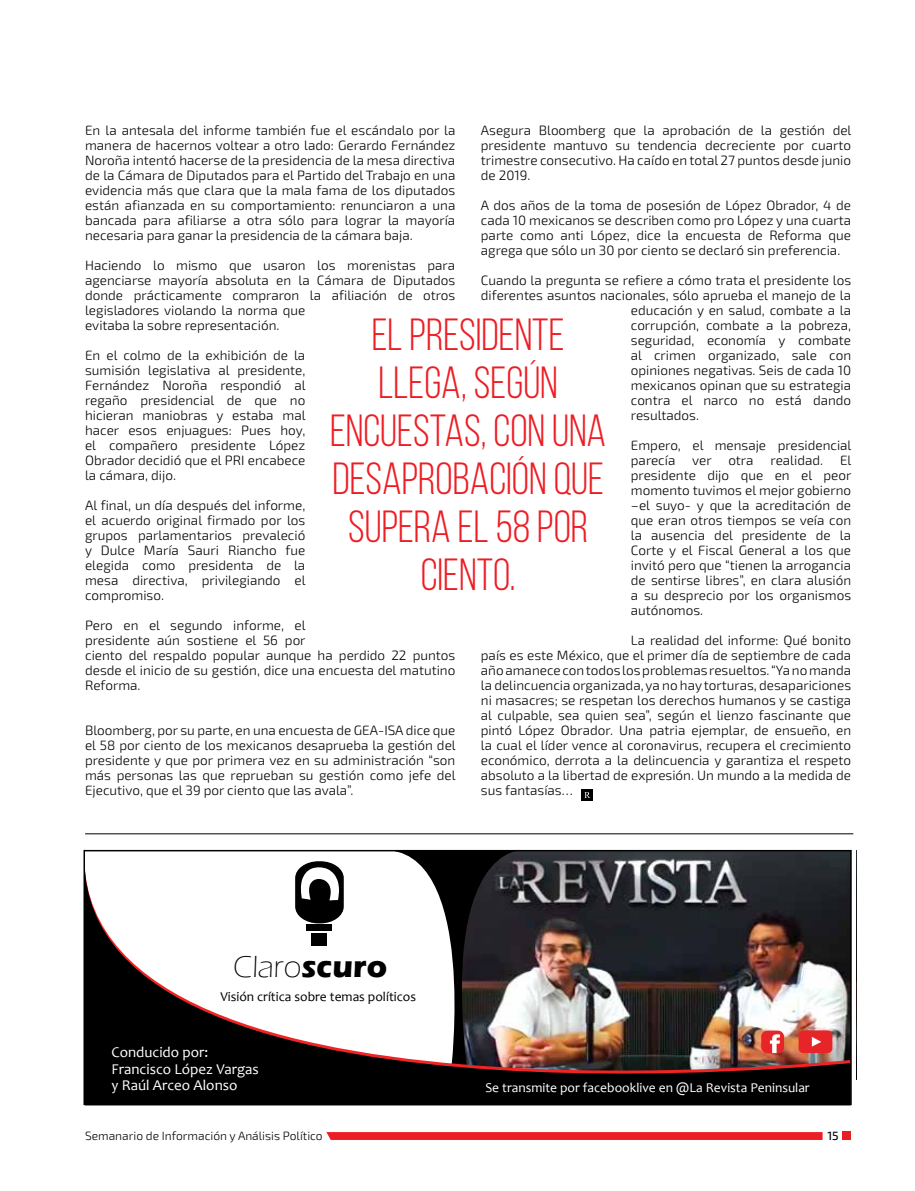
<style>
.page{position:relative;width:915px;height:1191px;background:#fff}
.page>*{position:absolute;margin:0;border:0;box-sizing:border-box;transform-origin:0 0}
.t1{font:700 54.9px "Eras ITC";color:#fff}
.t2{font:45px/48px "Bebas Neue";color:#ed1d24;text-align:center}
.t3{font:300 31.35px "Eras ITC";color:#000}
.t4{font:15px/16.5px "Candara";color:#fff}
.t5{font:300 13.5px/15px "Exo 2";color:#000;text-align:justify}
.t6{font:13.5px "Candara";color:#fff}
.t7{font:13.5px "Candara";color:#000}
.t8{font:300 12px "Exo 2";color:#000}
.t9{font:500 12px "Exo 2";color:#000}
.s1{font-weight:700}
</style>
<div class="page">
<img style="left:83px;top:853px;width:767px;height:253px">
<div style="left:761px;top:1030px;width:22px;height:23px;background:#e72428;border-radius:6px"></div>
<svg style="left:769px;top:1034px;width:10px;height:19px"></svg>
<div style="left:798px;top:1030px;width:34px;height:23px;background:#e72428;border-radius:5px"></div>
<svg style="left:811px;top:1037px;width:10px;height:9px"></svg>
<svg style="left:295px;top:861px;width:48px;height:62px;background:#1c1c1c"></svg>
<div style="left:307px;top:925px;width:25px;height:6px;background:#000"></div>
<div style="left:312px;top:933px;width:15px;height:13px;background:#000"></div>
<svg style="left:851px;top:849px;width:1px;height:237px"></svg>
<div style="left:83px;top:850px;width:768px;height:255px;border:2px solid #000"></div>
<div style="left:842px;top:1131px;width:8px;height:9px;background:#ed1d24"></div>
<svg style="left:326px;top:1132px;width:496px;height:8px;background:#ed2128"></svg>
<div style="left:581px;top:789px;width:11px;height:12px;background:#000"></div>
<svg style="left:584px;top:792px;width:6px;height:6px"></svg>
<hr style="left:85px;top:833px;width:768px;height:1px;background:#000">
<p class="t5" style="left:480px;top:123px;width:372px">Asegura Bloomberg que la aprobación de la gestión del presidente mantuvo su tendencia decreciente por cuarto trimestre consecutivo. Ha caído en total 27 puntos desde junio de 2019.</p>
<p class="t5" style="left:480px;top:198px;width:371px">A dos años de la toma de posesión de López Obrador, 4 de cada 10 mexicanos se describen como pro López y una cuarta parte como anti López, dice la encuesta de Reforma que agrega que sólo un 30 por ciento se declaró sin preferencia.</p>
<p class="t5" style="left:480px;top:273px;width:371px">Cuando la pregunta se refiere a cómo trata el presidente los</p>
<p class="t5" style="left:480px;top:288px;width:371px">diferentes asuntos nacionales, sólo aprueba el manejo de la</p>
<p class="t5" style="left:630px;top:303px;width:222px">educación y en salud, combate a la</p>
<p class="t5" style="left:630px;top:318px;width:222px">corrupción, combate a la pobreza,</p>
<p class="t5" style="left:630px;top:333px;width:222px">seguridad, economía y combate</p>
<p class="t5" style="left:630px;top:348px;width:222px">al crimen organizado, sale con</p>
<p class="t5" style="left:630px;top:363px;width:222px">opiniones negativas. Seis de cada 10</p>
<p class="t5" style="left:630px;top:378px;width:222px">mexicanos opinan que su estrategia</p>
<p class="t5" style="left:630px;top:393px;width:222px">contra el narco no está dando</p>
<p class="t5" style="left:630px;top:408px;width:70px">resultados.</p>
<p class="t5" style="left:630px;top:438px;width:222px">Empero, el mensaje presidencial parecía ver otra</p>
<p class="t5" style="left:85px;top:123px;width:371px">En la antesala del informe también fue el escándalo por la manera de hacernos voltear a otro lado: Gerardo Fernández Noroña intentó hacerse de la presidencia de la mesa directiva de la Cámara de Diputados para el Partido del Trabajo en una evidencia más que clara que la mala fama de los diputados están afianzada en su comportamiento: renunciaron a una bancada para afiliarse a otra sólo para lograr la mayoría necesaria para ganar la presidencia de la cámara baja.</p>
<p class="t5" style="left:85px;top:258px;width:371px;text-align:left">Haciendo lo mismo que usaron los morenistas para agenciarse mayoría absoluta en la Cámara de Diputados donde prácticamente compraron la afiliación de otros legisladores violando la norma que<br>evitaba la sobre representación.</p>
<p class="t5" style="left:85px;top:348px;width:222px">En el colmo de la exhibición de la sumisión legislativa al presidente, Fernández Noroña respondió al regaño presidencial de que no hicieran maniobras y estaba mal hacer esos enjuagues: Pues hoy, el compañero presidente López Obrador decidió que el PRI encabece la cámara, dijo.</p>
<p class="t5" style="left:85px;top:498px;width:222px">Al final, un día después del informe, el acuerdo original firmado por los grupos parlamentarios prevaleció y Dulce María Sauri Riancho fue elegida como presidenta de la mesa directiva, privilegiando el compromiso.</p>
<p class="t5" style="left:85px;top:618px;width:371px;text-align:left">Pero en el segundo informe, el<br>presidente aún sostiene el 56 por<br>ciento del respaldo popular aunque ha perdido 22 puntos desde el inicio de su gestión, dice una encuesta del matutino Reforma.</p>
<p class="t5" style="left:85px;top:723px;width:372px">Bloomberg, por su parte, en una encuesta de GEA-ISA dice que el 58 por ciento de los mexicanos desaprueba la gestión del presidente y que por primera vez en su administración “son más personas las que reprueban su gestión como jefe del Ejecutivo, que el 39 por ciento que las avala”.</p>
<h2 class="t2" style="left:330px;top:310px;width:277px">EL PRESIDENTE<br>LLEGA, SEGÚN<br>ENCUESTAS, CON UNA<br>DESAPROBACIÓN QUE<br>SUPERA EL 58 POR<br>CIENTO.</h2>
<p class="t5" style="left:630px;top:453px;width:222px;text-indent:209px">El presidente dijo que en el peor momento tuvimos el mejor gobierno –el suyo- y que la acreditación de que eran otros tiempos se veía con la ausencia del presidente de la Corte y el Fiscal General a los que invitó pero que “tienen la arrogancia de sentirse libres”, en clara alusión a su desprecio por los organismos autónomos.</p>
<p class="t5" style="left:480px;top:633px;width:371px;text-indent:150px">La realidad del informe: Qué bonito país es este México, que el primer día de septiembre de cada año amanece con todos los problemas resueltos. “Ya no manda la delincuencia organizada, ya no hay torturas, desapariciones ni masacres; se respetan los derechos humanos y se castiga al culpable, sea quien sea”, según el lienzo fascinante que pintó López Obrador. Una patria ejemplar, de ensueño, en la cual el líder vence al coronavirus, recupera el crecimiento económico, derrota a la delincuencia y garantiza el respeto absoluto a la libertad de expresión. Un mundo a la medida de sus fantasías…</p>
<p class="t5" style="left:770px;top:453px;width:54px">realidad.</p>
<h1 class="t1" style="left:351px;top:865px;width:38px;rotate:90deg">C</h1>
<h3 class="t3" style="left:233px;top:949px;width:155px">Claro<span class="s1">scuro</span></h3>
<p class="t7" style="left:220px;top:988px;width:197px">Visión crítica sobre temas políticos</p>
<p class="t4" style="left:111px;top:1044px;width:149px">Conducido por:<br>Francisco López Vargas y Raúl Arceo Alonso</p>
<p class="t6" style="left:485px;top:1079px;width:326px">Se transmite por facebooklive en @La Revista Peninsular</p>
<p class="t8" style="left:85px;top:1128px;width:239px">Semanario de Información y Análisis Político</p>
<p class="t9" style="left:827px;top:1128px;width:13px">15</p>
</div>
